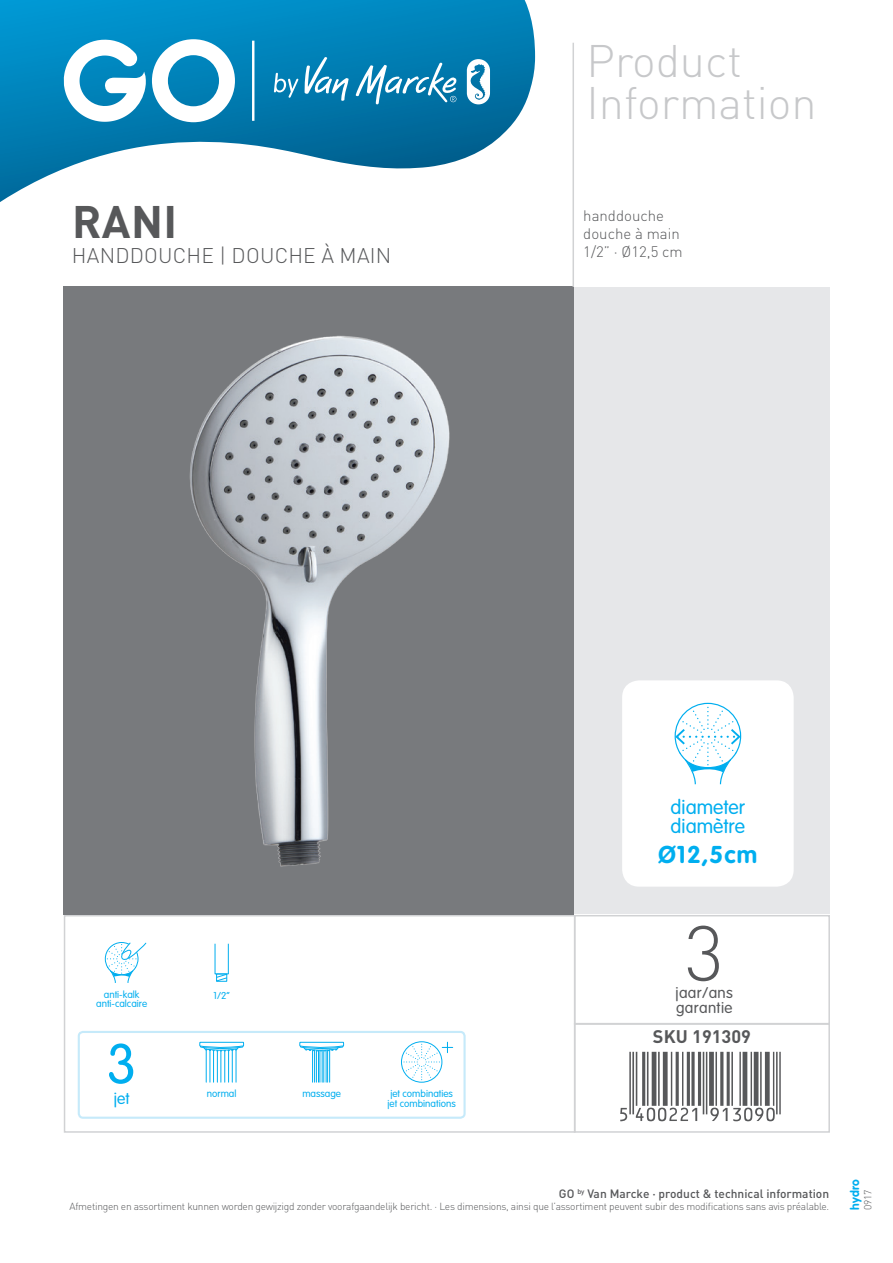
<style>
.page{position:relative;width:893px;height:1263px;background:#fff}
.page>*{position:absolute;margin:0;border:0;box-sizing:border-box;transform-origin:0 0}
.t1{font:90px "EANA";color:#57585a}
.t2{font:300 76.65px "DINOT";color:#57585a}
.t3{font:300 55.8px "VAG Rounded Std";color:#00aeef}
.t4{font:300 45px/42px "DINOT";color:#c7c8ca}
.t5{font:700 45px "DINOT";color:#57585a}
.t6{font:700 24px "VAG Rounded Std";letter-spacing:.05em;color:#00aeef}
.t7{font:300 21px "DINOT";letter-spacing:.01em;color:#57585a}
.t8{font:300 19.8px/19.4px "VAG Rounded Std";color:#00aeef}
.t9{font:700 18px "DINOT";color:#57585a}
.t10{font:300 15.9px "VAG Rounded Std";color:#00aeef}
.t11{font:300 15.3px/15px "VAG Rounded Std";letter-spacing:.025em;color:#57585a}
.t12{font:300 15px/18px "DINOT";color:#57585a}
.t13{font:500 12px "DINOT";color:#57585a}
.t14{font:700 12px "VAG Rounded Std";color:#00aeef}
.t15{font:300 10.2px "DINOT";letter-spacing:-.025em;color:#57585a}
.t16{font:300 9.9px/9.8px "VAG Rounded Std";color:#00aeef}
</style>
<div class="page">
<div style="left:64px;top:915px;width:512px;height:218px;border:2px solid #d1d2d4"></div>
<div style="left:574px;top:915px;width:256px;height:109px;border:2px solid #d1d2d4"></div>
<svg style="left:0;top:0;width:535px;height:202px"></svg>
<svg style="left:274px;top:73px;width:24px;height:25px"></svg>
<svg style="left:467px;top:59px;width:23px;height:45px"></svg>
<svg style="left:304px;top:57px;width:45px;height:45px"></svg>
<svg style="left:355px;top:62px;width:102px;height:43px"></svg>
<svg style="left:152px;top:39px;width:83px;height:83px"></svg>
<svg style="left:63px;top:36px;width:83px;height:86px"></svg>
<hr style="left:252px;top:41px;width:2px;height:80px;background:#fff">
<div style="left:64px;top:287px;width:510px;height:628px;background:#787a7d"></div>
<div style="left:574px;top:287px;width:255px;height:627px;background:#e6e7e9"></div>
<hr style="left:572px;top:43px;width:2px;height:244px;background:#d1d2d4">
<div style="left:574px;top:1023px;width:256px;height:110px;border:2px solid #d1d2d4"></div>
<img style="left:189px;top:335px;width:261px;height:532px">
<div style="left:401px;top:1041px;width:41px;height:41px;border:1px solid #00aeef;border-radius:50%"></div>
<svg style="left:404px;top:1042px;width:49px;height:38px"></svg>
<svg style="left:299px;top:1041px;width:45px;height:11px"></svg>
<hr style="left:327px;top:1050px;width:1px;height:32px;background:#00aeef">
<hr style="left:329px;top:1050px;width:1px;height:32px;background:#00aeef">
<hr style="left:320px;top:1050px;width:1px;height:32px;background:#00aeef">
<hr style="left:322px;top:1050px;width:1px;height:32px;background:#00aeef">
<hr style="left:312px;top:1050px;width:1px;height:32px;background:#00aeef">
<hr style="left:314px;top:1050px;width:1px;height:32px;background:#00aeef">
<hr style="left:316px;top:1050px;width:1px;height:32px;background:#00aeef">
<hr style="left:318px;top:1050px;width:1px;height:32px;background:#00aeef">
<hr style="left:323px;top:1050px;width:1px;height:32px;background:#00aeef">
<hr style="left:326px;top:1050px;width:1px;height:32px;background:#00aeef">
<svg style="left:199px;top:1041px;width:45px;height:11px"></svg>
<hr style="left:228px;top:1050px;width:1px;height:32px;background:#00aeef">
<hr style="left:232px;top:1050px;width:1px;height:32px;background:#00aeef">
<hr style="left:236px;top:1049px;width:1px;height:33px;background:#00aeef">
<hr style="left:221px;top:1050px;width:1px;height:32px;background:#00aeef">
<hr style="left:213px;top:1050px;width:1px;height:32px;background:#00aeef">
<hr style="left:210px;top:1050px;width:1px;height:32px;background:#00aeef">
<hr style="left:206px;top:1049px;width:1px;height:33px;background:#00aeef">
<hr style="left:217px;top:1050px;width:1px;height:32px;background:#00aeef">
<hr style="left:224px;top:1050px;width:1px;height:32px;background:#00aeef">
<div style="left:78px;top:1031px;width:388px;height:88px;border:2px solid #c6eafa;border-radius:4px"></div>
<svg style="left:216px;top:974px;width:12px;height:8px"></svg>
<div style="left:215px;top:943px;width:14px;height:31px;border:1px solid #00aeef"></div>
<div style="left:216px;top:974px;width:11px;height:7px;border:1px solid #00aeef"></div>
<svg style="left:105px;top:942px;width:41px;height:41px"></svg>
<div style="left:622px;top:680px;width:172px;height:207px;background:#fff;border-radius:17px"></div>
<div style="left:622px;top:680px;width:172px;height:172px;background:#fff"></div>
<svg style="left:674px;top:702px;width:68px;height:83px"></svg>
<h3 class="t5" style="left:72px;top:191px;width:107px">RANI</h3>
<h3 class="t7" style="left:72px;top:241px;width:321px">HANDDOUCHE | DOUCHE À MAIN</h3>
<h3 class="t4" style="left:587px;top:38px;width:232px">Product<br>Information</h3>
<h3 class="t12" style="left:583px;top:206px;width:101px">handdouche douche à main<br>1/2” · Ø12,5 cm</h3>
<h3 class="t8" style="left:671px;top:798px;width:76px">diameter diamètre</h3>
<h3 class="t6" style="left:658px;top:840px;width:100px">Ø12,5cm</h3>
<h2 class="t2" style="left:685px;top:901px;width:41px">3</h2>
<p class="t16" style="left:104px;top:990px;width:37px">anti-kalk</p>
<p class="t16" style="left:214px;top:991px;width:18px">1/2”</p>
<p class="t16" style="left:96px;top:999px;width:52px">anti-calcaire</p>
<h3 class="t11" style="left:675px;top:985px;width:59px">jaar/ans garantie</h3>
<h3 class="t3" style="left:107px;top:1032px;width:31px">3</h3>
<h3 class="t10" style="left:114px;top:1089px;width:17px">jet</h3>
<p class="t16" style="left:207px;top:1089px;width:31px">normal</p>
<p class="t16" style="left:302px;top:1089px;width:40px">massage</p>
<p class="t16" style="left:388px;top:1089px;width:70px">jet combinaties jet combinations</p>
<h3 class="t9" style="left:653px;top:1024px;width:99px">SKU 191309</h3>
<h1 class="t1" style="left:623px;top:1049px;width:159px">&amp;EQQCCR|913090]</h1>
<p class="t13" style="left:559px;top:1185px;width:272px">GO <sup>by</sup> Van Marcke · product &amp; technical information</p>
<p class="t15" style="left:70px;top:1199px;width:761px">Afmetingen en assortiment kunnen worden gewijzigd zonder voorafgaandelijk bericht. · Les dimensions, ainsi que l’assortiment peuvent subir des modifications sans avis préalable.</p>
<p class="t14" style="left:848px;top:1210px;width:32px;rotate:-90deg">hydro</p>
<p class="t15" style="left:861px;top:1210px;width:22px;rotate:-90deg">0917</p>
</div>
